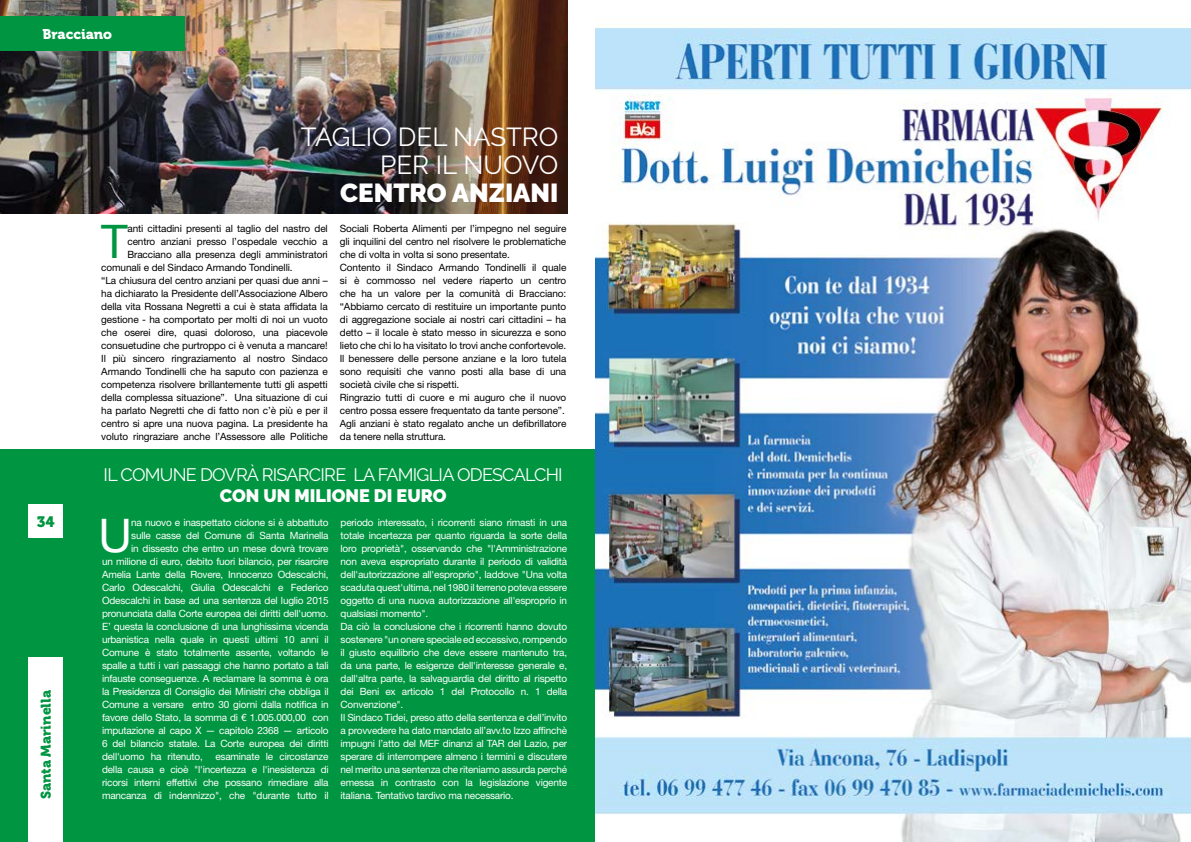
<style>
.page{position:relative;width:1191px;height:842px;background:#fff}
.page>*{position:absolute;margin:0;border:0;box-sizing:border-box;transform-origin:0 0}
.t1{font:46.4px "Helvetica Neue LT Std";color:#fff}
.t2{font:46.4px "Helvetica Neue LT Std";color:#009641}
.t3{font:26px/28px "Raleway";color:#fff;text-align:right}
.t4{font:900 26px "Raleway";color:#fff}
.t5{font:18px "Raleway";letter-spacing:-.04em;color:#fff}
.t6{font:900 18px "Raleway";color:#fff}
.t7{font:15px "Museo 900";color:#009641}
.t8{font:14px "Museo 900";color:#009641}
.t9{font:14px "Museo 900";color:#fff}
.t10{font:10px/13px "Helvetica Neue LT Std";letter-spacing:-.02em;color:#fff;text-align:justify}
.t11{font:10px/13px "Helvetica Neue LT Std";letter-spacing:-.01em;color:#000}
</style>
<div class="page">
<div style="left:0;top:449px;width:595px;height:393px;background:#009641"></div>
<img style="left:0;top:0;width:567px;height:214px">
<img style="left:595px;top:27px;width:596px;height:815px">
<div style="left:28px;top:505px;width:35px;height:33px;background:#fff"></div>
<div style="left:28px;top:658px;width:35px;height:184px;background:#fff"></div>
<div style="left:0;top:16px;width:185px;height:35px;background:#009641"></div>
<h3 class="t9" style="left:43px;top:26px;width:71px">Bracciano</h3>
<h2 class="t3" style="left:301px;top:123px;width:259px">TAGLIO DEL NASTRO<br>PER IL NUOVO</h2>
<h2 class="t4" style="left:340px;top:178px;width:220px">CENTRO ANZIANI</h2>
<h1 class="t2" style="left:101px;top:213px;width:28px">T</h1>
<p class="t11" style="left:127px;top:221px;width:202px">anti cittadini presenti al taglio del nastro del</p>
<p class="t11" style="left:127px;top:234px;width:202px">centro anziani presso l’ospedale vecchio a</p>
<p class="t11" style="left:127px;top:247px;width:202px">Bracciano alla presenza degli amministratori</p>
<p class="t11" style="left:101px;top:260px;width:193px">comunali e del Sindaco Armando Tondinelli.</p>
<p class="t11" style="left:101px;top:273px;width:228px">“La chiusura del centro anziani per quasi due anni –</p>
<p class="t11" style="left:101px;top:286px;width:228px">ha dichiarato la Presidente dell’Associazione Albero</p>
<p class="t11" style="left:101px;top:299px;width:228px">della vita Rossana Negretti a cui è stata affidata la</p>
<p class="t11" style="left:101px;top:312px;width:228px">gestione - ha comportato per molti di noi un vuoto</p>
<p class="t11" style="left:101px;top:325px;width:228px">che oserei dire, quasi doloroso, una piacevole</p>
<p class="t11" style="left:101px;top:338px;width:228px">consuetudine che purtroppo ci è venuta a mancare!</p>
<p class="t11" style="left:101px;top:351px;width:228px">Il più sincero ringraziamento al nostro Sindaco</p>
<p class="t11" style="left:101px;top:364px;width:228px">Armando Tondinelli che ha saputo con pazienza e</p>
<p class="t11" style="left:101px;top:377px;width:228px">competenza risolvere brillantemente tutti gli aspetti</p>
<p class="t11" style="left:101px;top:390px;width:228px">della complessa situazione”. Una situazione di cui</p>
<p class="t11" style="left:101px;top:403px;width:228px">ha parlato Negretti che di fatto non c’è più e per il</p>
<p class="t11" style="left:101px;top:416px;width:228px">centro si apre una nuova pagina. La presidente ha</p>
<p class="t11" style="left:101px;top:429px;width:228px">voluto ringraziare anche l’Assessore alle Politiche</p>
<p class="t11" style="left:340px;top:221px;width:228px">Sociali Roberta Alimenti per l’impegno nel seguire gli inquilini del centro nel risolvere le problematiche che di volta in volta si sono presentate.<br>Contento il Sindaco Armando Tondinelli il quale si è commosso nel vedere riaperto un centro che ha un valore per la comunità di Bracciano: “Abbiamo cercato di restituire un importante punto di aggregazione sociale ai nostri cari cittadini – ha detto – il locale è stato messo in sicurezza e sono lieto che chi lo ha visitato lo trovi anche confortevole.<br>Il benessere delle persone anziane e la loro tutela sono requisiti che vanno posti alla base di una società civile che si rispetti.<br>Ringrazio tutti di cuore e mi auguro che il nuovo centro possa essere frequentato da tante persone”.<br>Agli anziani è stato regalato anche un defibrillatore da tenere nella struttura.</p>
<h3 class="t7" style="left:37px;top:513px;width:19px">34</h3>
<h3 class="t8" style="left:38px;top:799px;width:111px;rotate:-90deg">Santa Marinella</h3>
<h3 class="t5" style="left:104px;top:464px;width:460px">IL COMUNE DOVRÀ RISARCIRE LA FAMIGLIA ODESCALCHI</h3>
<h3 class="t6" style="left:220px;top:485px;width:228px">CON UN MILIONE DI EURO</h3>
<h1 class="t1" style="left:99px;top:508px;width:35px">U</h1>
<p class="t10" style="left:131px;top:516px;width:199px">na nuovo e inaspettato ciclone si è abbattuto</p>
<p class="t10" style="left:131px;top:529px;width:199px">sulle casse del Comune di Santa Marinella</p>
<p class="t10" style="left:131px;top:542px;width:199px">in dissesto che entro un mese dovrà trovare</p>
<p class="t10" style="left:102px;top:555px;width:228px">un milione di euro, debito fuori bilancio, per risarcire</p>
<p class="t10" style="left:102px;top:568px;width:228px">Amelia Lante della Rovere, Innocenzo Odescalchi,</p>
<p class="t10" style="left:102px;top:581px;width:228px">Carlo Odescalchi, Giulia Odescalchi e Federico</p>
<p class="t10" style="left:102px;top:594px;width:228px">Odescalchi in base ad una sentenza del luglio 2015</p>
<p class="t10" style="left:102px;top:607px;width:228px">pronunciata dalla Corte europea dei diritti dell'uomo.</p>
<p class="t10" style="left:102px;top:620px;width:228px">E’ questa la conclusione di una lunghissima vicenda</p>
<p class="t10" style="left:102px;top:633px;width:228px">urbanistica nella quale in questi ultimi 10 anni il</p>
<p class="t10" style="left:102px;top:646px;width:228px">Comune è stato totalmente assente, voltando le</p>
<p class="t10" style="left:102px;top:659px;width:228px">spalle a tutti i vari passaggi che hanno portato a tali</p>
<p class="t10" style="left:102px;top:672px;width:228px">infauste conseguenze. A reclamare la somma è ora</p>
<p class="t10" style="left:102px;top:685px;width:228px">la Presidenza dl Consiglio dei Ministri che obbliga il</p>
<p class="t10" style="left:102px;top:698px;width:228px">Comune a versare entro 30 giorni dalla notifica in</p>
<p class="t10" style="left:102px;top:711px;width:228px">favore dello Stato, la somma di € 1.005.000,00 con</p>
<p class="t10" style="left:102px;top:724px;width:228px">imputazione al capo X — capitolo 2368 — articolo</p>
<p class="t10" style="left:102px;top:737px;width:228px">6 del bilancio statale. La Corte europea dei diritti</p>
<p class="t10" style="left:102px;top:750px;width:102px">dell'uomo ha ritenuto,</p>
<p class="t10" style="left:102px;top:750px;width:228px;text-indent:113px">esaminate le circostanze della causa e cioè "l'incertezza e l'inesistenza di ricorsi interni effettivi che possano rimediare alla mancanza di indennizzo", che "durante tutto il</p>
<p class="t10" style="left:340px;top:516px;width:228px;text-align:left">periodo interessato, i ricorrenti siano rimasti in una totale incertezza per quanto riguarda la sorte della loro proprietà", osservando che "l'Amministrazione non aveva espropriato durante il periodo di validità dell'autorizzazione all'esproprio", laddove "Una volta scaduta quest'ultima, nel 1980 il terreno poteva essere oggetto di una nuova autorizzazione all'esproprio in qualsiasi momento".<br>Da ciò la conclusione che i ricorrenti hanno dovuto sostenere "un onere speciale ed eccessivo, rompendo il giusto equilibrio che deve essere mantenuto tra, da una parte, le esigenze dell'interesse generale e, dall'altra parte, la salvaguardia del diritto al rispetto dei Beni ex articolo 1 del Protocollo n. 1 della Convenzione".<br>Il Sindaco Tidei, preso atto della sentenza e dell’invito a provvedere ha dato mandato all’avv.to Izzo affinchè impugni l’atto del MEF dinanzi al TAR del Lazio, per sperare di interrompere almeno i termini e discutere nel merito una sentenza che riteniamo assurda perché emessa in contrasto con la legislazione vigente italiana. Tentativo tardivo ma necessario.</p>
</div>
